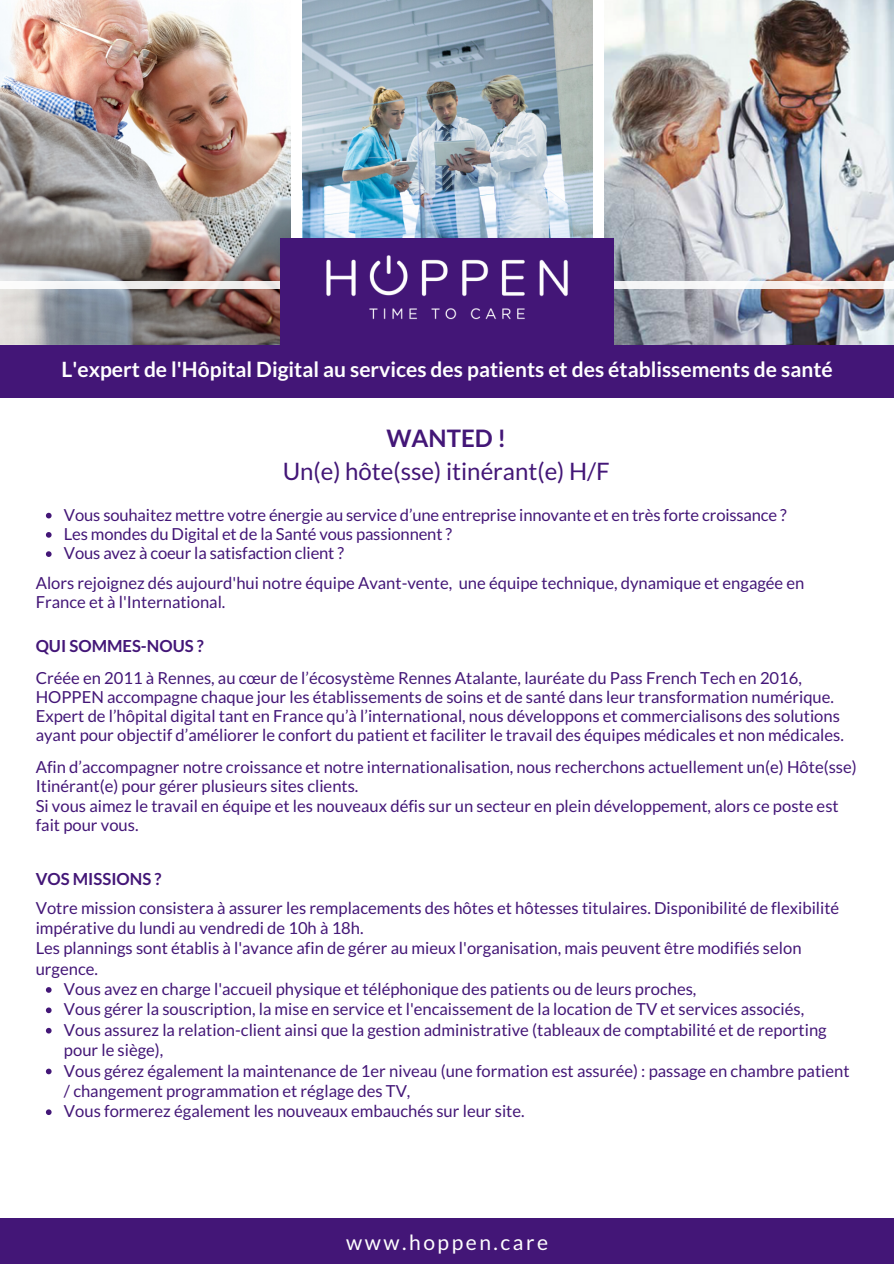
<style>
.page{position:relative;width:894px;height:1264px;background:#fff}
.page>*{position:absolute;margin:0;border:0;box-sizing:border-box;transform-origin:0 0}
.t1{font:24px "Lato";color:#431677}
.t2{font:700 24px "Lato";color:#431677}
.t3{font:700 21px "Lato";color:#fff}
.t4{font:21px "Lato";letter-spacing:.12em;color:#fff}
.t5{font:16.65px/19.2px "Lato";color:#431677}
.t6{font:700 16.65px "Lato";color:#431677}
</style>
<div class="page">
<div style="left:0;top:1217px;width:893px;height:46px;background:#431677"></div>
<div style="left:0;top:309px;width:893px;height:88px;background:#431677"></div>
<img style="left:0;top:0;width:290px;height:345px">
<img style="left:302px;top:0;width:290px;height:221px">
<img style="left:604px;top:0;width:289px;height:345px">
<div style="left:0;top:281px;width:281px;height:7px;background:#f4f2f0"></div>
<div style="left:280px;top:238px;width:333px;height:122px;background:#431677"></div>
<svg style="left:614px;top:281px;width:279px;height:7px;fill:#f6f5f5"></svg>
<img style="left:288px;top:221px;width:318px;height:99px">
<svg style="left:46px;top:513px;width:6px;height:5px"></svg>
<svg style="left:46px;top:532px;width:6px;height:5px"></svg>
<svg style="left:46px;top:551px;width:6px;height:6px"></svg>
<svg style="left:46px;top:987px;width:6px;height:5px"></svg>
<svg style="left:46px;top:1007px;width:6px;height:6px"></svg>
<svg style="left:46px;top:1027px;width:6px;height:6px"></svg>
<svg style="left:46px;top:1068px;width:6px;height:6px"></svg>
<svg style="left:46px;top:1109px;width:6px;height:5px"></svg>
<p class="t3" style="left:62px;top:356px;width:772px">L'expert de l'Hôpital Digital au services des patients et des établissements de santé</p>
<h1 class="t2" style="left:386px;top:423px;width:121px">WANTED !</h1>
<h1 class="t1" style="left:282px;top:456px;width:328px">Un(e) hôte(sse) itinérant(e) H/F</h1>
<p class="t5" style="left:64px;top:504px;width:724px">Vous souhaitez mettre votre énergie au service d’une entreprise innovante et en très forte croissance ?<br>Les mondes du Digital et de la Santé vous passionnent ?<br>Vous avez à coeur la satisfaction client ?</p>
<p class="t5" style="left:36px;top:572px;width:770px">Alors rejoignez dés aujourd'hui notre équipe Avant-vente, une équipe technique, dynamique et engagée en<br>France et à l'International.</p>
<p class="t6" style="left:36px;top:635px;width:170px">QUI SOMMES-NOUS ?</p>
<p class="t5" style="left:36px;top:667px;width:809px">Créée en 2011 à Rennes, au cœur de l’écosystème Rennes Atalante, lauréate du Pass French Tech en 2016, HOPPEN accompagne chaque jour les établissements de soins et de santé dans leur transformation numérique.<br>Expert de l’hôpital digital tant en France qu’à l’international, nous développons et commercialisons des solutions ayant pour objectif d’améliorer le confort du patient et faciliter le travail des équipes médicales et non médicales.</p>
<p class="t5" style="left:36px;top:757px;width:822px">Afin d’accompagner notre croissance et notre internationalisation, nous recherchons actuellement un(e) Hôte(sse)<br>Itinérant(e) pour gérer plusieurs sites clients.<br>Si vous aimez le travail en équipe et les nouveaux défis sur un secteur en plein développement, alors ce poste est fait pour vous.</p>
<p class="t6" style="left:36px;top:868px;width:127px">VOS MISSIONS ?</p>
<p class="t5" style="left:36px;top:896px;width:804px;line-height:20.4px">Votre mission consistera à assurer les remplacements des hôtes et hôtesses titulaires. Disponibilité de flexibilité impérative du lundi au vendredi de 10h à 18h.<br>Les plannings sont établis à l'avance afin de gérer au mieux l'organisation, mais peuvent être modifiés selon urgence.</p>
<p class="t5" style="left:64px;top:978px;width:787px;line-height:20.4px">Vous avez en charge l'accueil physique et téléphonique des patients ou de leurs proches,<br>Vous gérer la souscription, la mise en service et l'encaissement de la location de TV et services associés,<br>Vous assurez la relation-client ainsi que la gestion administrative (tableaux de comptabilité et de reporting pour le siège),<br>Vous gérez également la maintenance de 1er niveau (une formation est assurée) : passage en chambre patient / changement programmation et réglage des TV,<br>Vous formerez également les nouveaux embauchés sur leur site.</p>
<p class="t4" style="left:346px;top:1229px;width:203px">www.hoppen.care</p>
</div>
